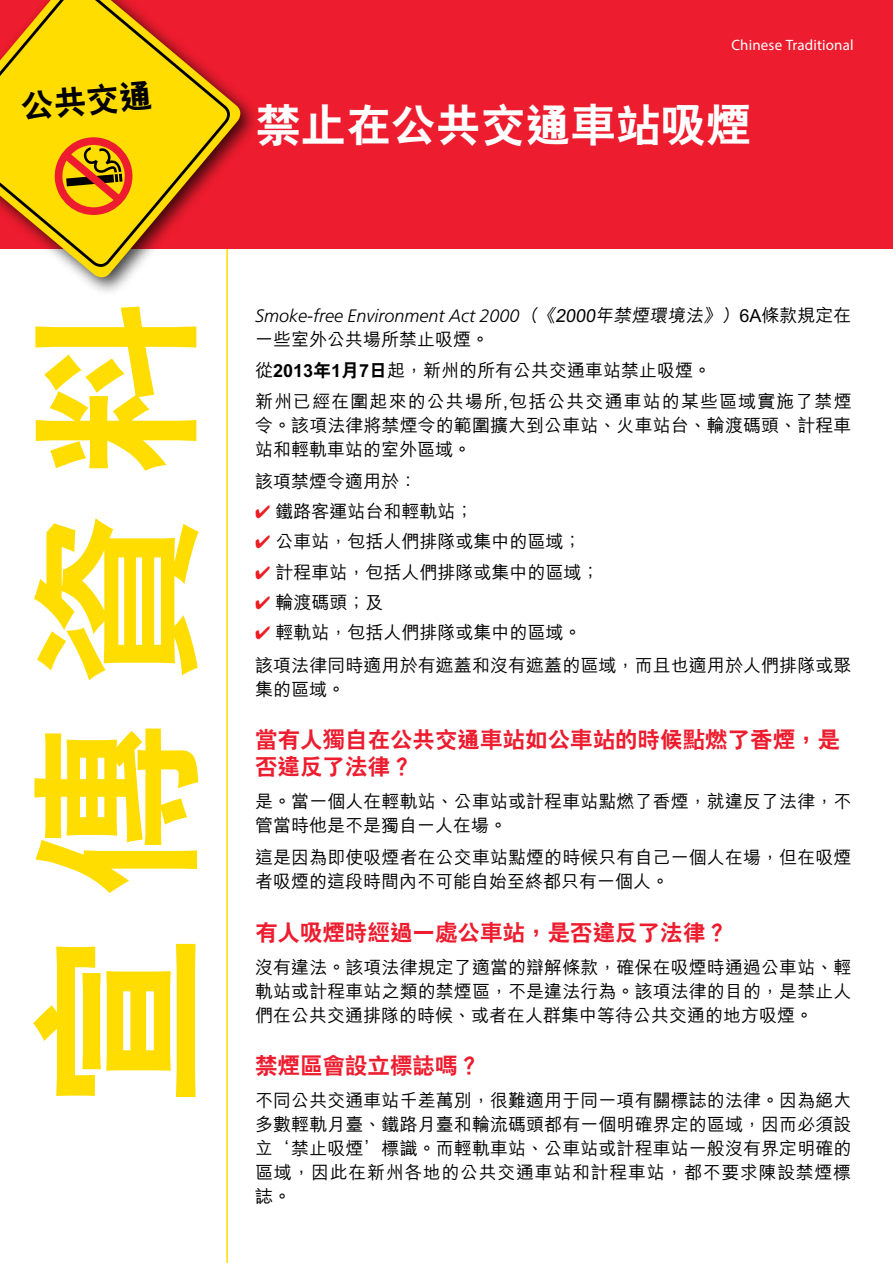
<style>
.page{position:relative;width:893px;height:1263px;background:#fff}
.page>*{position:absolute;margin:0;border:0;box-sizing:border-box;transform-origin:0 0}
.t1{font:800 175.5px "C Hei 2";color:#fd0}
.t2{font:800 45px "C Hei 2";color:#fff}
.t3{font:800 33px "C Hei 2";color:#000}
.t4{font:800 22.5px/27px "C Hei 2";color:#ed1c2e}
.t5{font:500 18px/24px "M Hei";letter-spacing:.005em;color:#000}
.t6{font:500 18px/31.2px "M Hei";letter-spacing:.06em;color:#000}
.t7{font:italic 300 18px "Frutiger";color:#000}
.t8{font:15px "Myriad Pro";letter-spacing:.01em;color:#fff}
.s1{font-family:"M Hei";font-weight:500;font-style:normal}
.s2{font-family:"C Hei 2";font-weight:800}
.s3{color:#ed1d24}
</style>
<div class="page">
<hr style="left:226px;top:0;width:2px;height:1263px;background:#fd0">
<div style="left:0;top:0;width:893px;height:248px;background:#ed1c2e"></div>
<div style="left:0;top:0;width:260px;height:297px;background:#000;opacity:.75"></div>
<svg style="left:0;top:0;width:245px;height:282px"></svg>
<svg style="left:0;top:0;width:233px;height:270px"></svg>
<svg style="left:53px;top:136px;width:81px;height:81px"></svg>
<h3 class="t3" style="left:19px;top:89px;width:134px;rotate:-5deg">公共交通</h3>
<p class="t8" style="left:732px;top:36px;width:124px">Chinese Traditional</p>
<h2 class="t2" style="left:256px;top:101px;width:496px">禁止在公共交通車站吸煙</h2>
<h1 class="t1" style="left:26px;top:1108px;width:809px;rotate:-90deg">宣傳資料</h1>
<p class="t7" style="left:255px;top:305px;width:598px">Smoke-free Environment Act 2000<span class="s1">（《2000年禁煙環境法》）6A條款規定在</span></p>
<p class="t6" style="left:255px;top:324px;width:598px">一些室外公共場所禁止吸煙。<br>從<span class="s2">2013年1月7日</span>起，新州的所有公共交通車站禁止吸煙。<br>新州已經在圍起來的公共場所,包括公共交通車站的某些區域實施了禁煙</p>
<p class="t5" style="left:255px;top:414px;width:598px">令。該項法律將禁煙令的範圍擴大到公車站、火車站台、輪渡碼頭、計程車站和輕軌車站的室外區域。</p>
<p class="t5" style="left:255px;top:469px;width:163px">該項禁煙令適用於：</p>
<p class="t5" style="left:255px;top:500px;width:220px"><span class="s3">✔</span> 鐵路客運站台和輕軌站；</p>
<p class="t5" style="left:255px;top:530px;width:328px"><span class="s3">✔</span> 公車站，包括人們排隊或集中的區域；</p>
<p class="t5" style="left:255px;top:560px;width:346px"><span class="s3">✔</span> 計程車站，包括人們排隊或集中的區域；</p>
<p class="t5" style="left:255px;top:591px;width:130px"><span class="s3">✔</span> 輪渡碼頭；及</p>
<p class="t5" style="left:255px;top:617px;width:598px;line-height:32.5px"><span class="s3">✔</span> 輕軌站，包括人們排隊或集中的區域。<br>該項法律同時適用於有遮蓋和沒有遮蓋的區域，而且也適用於人們排隊或聚</p>
<p class="t5" style="left:255px;top:678px;width:91px">集的區域。</p>
<p class="t4" style="left:255px;top:728px;width:587px">當有人獨自在公共交通車站如公車站的時候點燃了香煙，是否違反了法律？</p>
<p class="t5" style="left:255px;top:790px;width:598px">是。當一個人在輕軌站、公車站或計程車站點燃了香煙，就違反了法律，不管當時他是不是獨自一人在場。</p>
<p class="t5" style="left:255px;top:846px;width:598px">這是因為即使吸煙者在公交車站點煙的時候只有自己一個人在場，但在吸煙者吸煙的這段時間內不可能自始至終都只有一個人。</p>
<p class="t4" style="left:255px;top:921px;width:474px">有人吸煙時經過一處公車站，是否違反了法律？</p>
<p class="t5" style="left:255px;top:955px;width:598px;text-align:justify">沒有違法。該項法律規定了適當的辯解條款，確保在吸煙時通過公車站、輕軌站或計程車站之類的禁煙區，不是違法行為。該項法律的目的，是禁止人們在公共交通排隊的時候、或者在人群集中等待公共交通的地方吸煙。</p>
<p class="t4" style="left:255px;top:1054px;width:226px">禁煙區會設立標誌嗎？</p>
<p class="t5" style="left:255px;top:1088px;width:598px;text-align:justify">不同公共交通車站千差萬別，很難適用于同一項有關標誌的法律。因為絕大多數輕軌月臺、鐵路月臺和輪流碼頭都有一個明確界定的區域，因而必須設立‘禁止吸煙’標識。而輕軌車站、公車站或計程車站一般沒有界定明確的區域，因此在新州各地的公共交通車站和計程車站，都不要求陳設禁煙標誌。</p>
</div>
